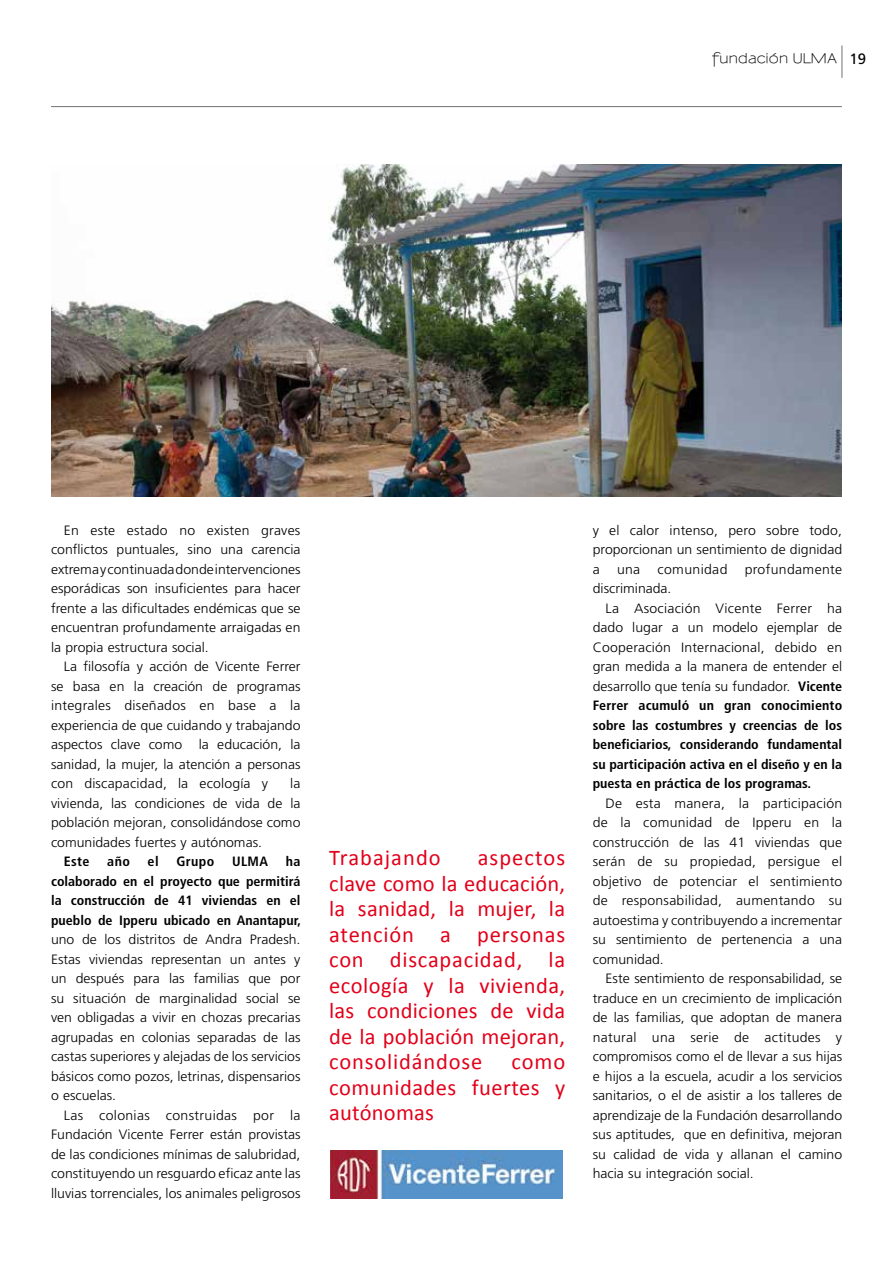
<style>
.page{position:relative;width:893px;height:1263px;background:#fff}
.page>*{position:absolute;margin:0;border:0;box-sizing:border-box;transform-origin:0 0}
.t1{font:22.5px/25.5px "Calibri";letter-spacing:.015em;color:#e2001a;text-align:justify}
.t2{font:22.5px "Calibri";letter-spacing:.045em;color:#e2001a}
.t3{font:300 13.5px/19.5px "Frutiger LT Std";color:#000;text-align:justify;scale:1.04 1}
.t4{font:700 condensed 13.5px/19.5px "Frutiger LT Std";color:#000;text-align:justify;scale:1.04 1}
.t5{font:300 13.5px "Frutiger LT Std";letter-spacing:.02em;color:#000;scale:1.04 1}
.t6{font:300 13.5px "Frutiger LT Std";letter-spacing:.025em;color:#000;scale:1.04 1}
.t7{font:600 13.5px "Sansumi";color:#000}
.s1{font-family:"Frutiger LT Std";font-weight:400;font-size:15px}
.s2{font-weight:700;font-stretch:condensed}
</style>
<div class="page">
<hr style="left:842px;top:45px;width:1px;height:33px;background:#707172">
<hr style="left:51px;top:106px;width:791px;height:1px;background:#707172">
<img style="left:51px;top:165px;width:791px;height:331px">
<img style="left:331px;top:1150px;width:232px;height:48px">
<p class="t7" style="left:712px;top:51px;width:156px">fundación ULMA <span class="s1">19</span></p>
<p class="t3" style="left:51px;top:521px;width:241px;text-indent:13px">En este estado no existen graves conflictos puntuales, sino una carencia extrema y continuada donde intervenciones esporádicas son insuficientes para hacer frente a las dificultades endémicas que se encuentran profundamente arraigadas en la propia estructura social.</p>
<p class="t3" style="left:51px;top:657px;width:241px;text-indent:13px">La filosofía y acción de Vicente Ferrer se basa en la creación de programas integrales diseñados en base a la experiencia de que cuidando y trabajando aspectos clave como la educación, la sanidad, la mujer, la atención a personas con discapacidad, la ecología y</p>
<p class="t3" style="left:51px;top:774px;width:241px;text-indent:239px">la vivienda, las condiciones de vida de la población mejoran, consolidándose como comunidades fuertes y autónomas.</p>
<p class="t4" style="left:64px;top:852px;width:26px">Este</p>
<p class="t4" style="left:107px;top:852px;width:23px">año</p>
<p class="t4" style="left:148px;top:852px;width:12px">el</p>
<p class="t4" style="left:176px;top:852px;width:38px">Grupo</p>
<p class="t4" style="left:232px;top:852px;width:36px">ULMA</p>
<p class="t4" style="left:51px;top:852px;width:242px;text-indent:235px">ha colaborado en el proyecto que permitirá la construcción de 41 viviendas en el pueblo de Ipperu ubicado en Anantapur,</p>
<p class="t3" style="left:51px;top:930px;width:241px">uno de los distritos de Andra Pradesh.<br>Estas viviendas representan un antes y un después para las familias que por su situación de marginalidad social se ven obligadas a vivir en chozas precarias agrupadas en colonias separadas de las castas superiores y alejadas de los servicios básicos como pozos, letrinas, dispensarios o escuelas.</p>
<p class="t3" style="left:51px;top:1106px;width:241px;text-indent:13px">Las colonias construidas por la Fundación Vicente Ferrer están provistas de las condiciones mínimas de salubridad, constituyendo un resguardo eficaz ante las lluvias torrenciales, los animales peligrosos</p>
<h1 class="t2" style="left:329px;top:844px;width:113px">Trabajando</h1>
<h1 class="t1" style="left:329px;top:844px;width:237px;text-indent:148px">aspectos clave como la educación, la sanidad, la mujer, la atención a personas con discapacidad, la ecología y la vivienda, las condiciones de vida de la población mejoran, consolidándose</h1>
<h1 class="t1" style="left:329px;top:1048px;width:237px;text-indent:182px">como comunidades fuertes y autónomas</h1>
<p class="t3" style="left:593px;top:521px;width:241px">y el calor intenso, pero sobre todo, proporcionan un sentimiento de dignidad a</p>
<p class="t3" style="left:617px;top:560px;width:24px">una</p>
<p class="t6" style="left:658px;top:562px;width:69px">comunidad</p>
<p class="t6" style="left:745px;top:562px;width:95px">profundamente</p>
<p class="t3" style="left:593px;top:579px;width:77px">discriminada.</p>
<p class="t5" style="left:605px;top:601px;width:229px">La Asociación Vicente Ferrer ha</p>
<p class="t3" style="left:593px;top:618px;width:241px">dado lugar a un modelo ejemplar de</p>
<p class="t3" style="left:593px;top:638px;width:241px">Cooperación Internacional, debido en</p>
<p class="t3" style="left:593px;top:657px;width:241px">gran medida a la manera de entender el</p>
<p class="t3" style="left:593px;top:677px;width:241px">desarrollo que tenía su fundador. <span class="s2">Vicente</span></p>
<p class="t4" style="left:593px;top:696px;width:241px">Ferrer acumuló un gran conocimiento</p>
<p class="t4" style="left:593px;top:715px;width:241px">sobre las costumbres y creencias de los</p>
<p class="t4" style="left:593px;top:735px;width:241px">beneficiarios, considerando fundamental</p>
<p class="t4" style="left:593px;top:754px;width:241px">su participación activa en el diseño y en la</p>
<p class="t4" style="left:593px;top:774px;width:211px">puesta en práctica de los programas.</p>
<p class="t3" style="left:593px;top:794px;width:241px;text-indent:13px">De esta manera, la participación de la comunidad de Ipperu en la construcción de las 41 viviendas que serán de su propiedad, persigue el objetivo de potenciar el sentimiento de responsabilidad, aumentando su autoestima y contribuyendo a incrementar su sentimiento de pertenencia a una comunidad.</p>
<p class="t3" style="left:593px;top:969px;width:241px;text-indent:13px">Este sentimiento de responsabilidad, se traduce en un crecimiento de implicación de las familias, que adoptan de manera natural una serie de actitudes y compromisos como el de llevar a sus hijas e hijos a la escuela, acudir a los servicios sanitarios, o el de asistir a los talleres de aprendizaje de la Fundación desarrollando sus aptitudes, que en definitiva, mejoran su calidad de vida y allanan el camino hacia su integración social.</p>
</div>
